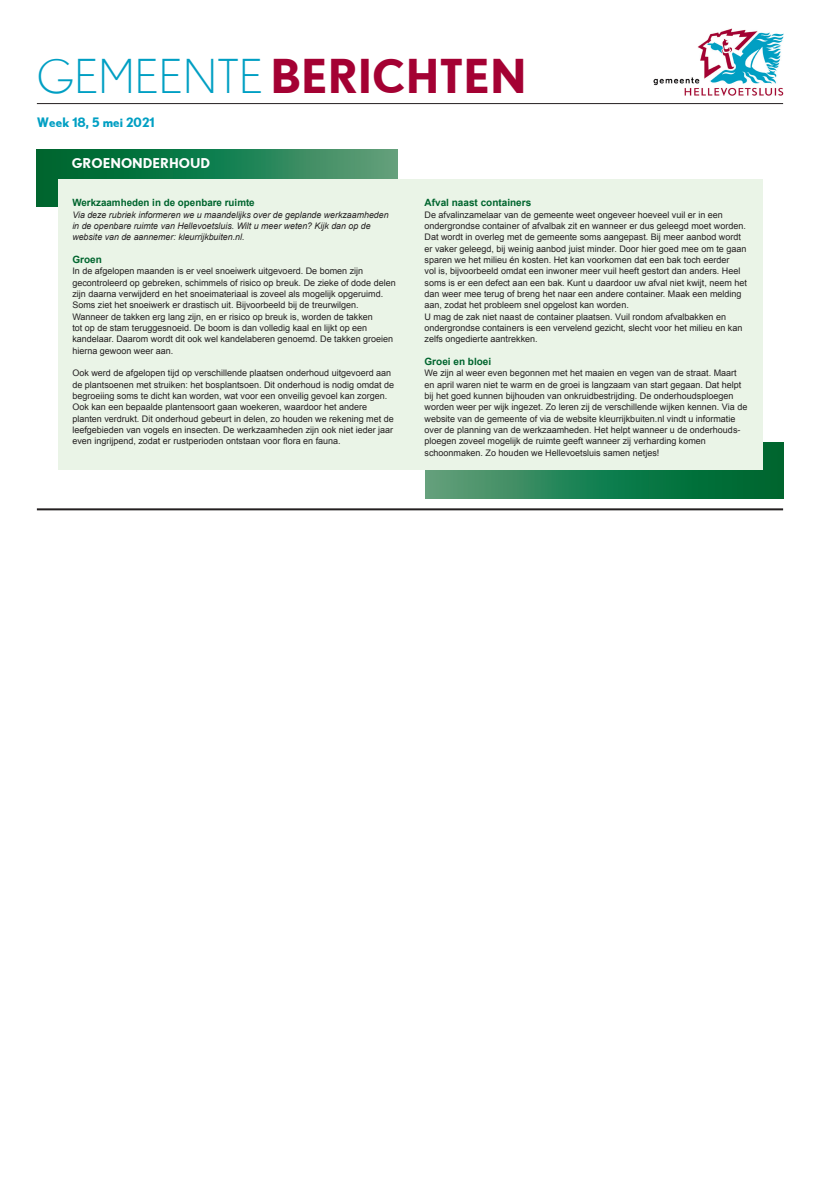
<style>
.page{position:relative;width:820px;height:1177px;background:#fff}
.page>*{position:absolute;margin:0;border:0;box-sizing:border-box;transform-origin:0 0}
.t1{font:700 46.5px "Nobel";color:#a40133}
.t2{font:700 13.5px "Nobel";color:#fff}
.t3{font:700 13px "Nobel";color:#009fc3}
.TUSSENKOPJE_BLAUW{font:700 10px "Arial";color:#00652e}
.BROODTEKST{font:9px/11.3px "Arial";color:#231f20}
.TUSSENKOPJE_BLAUW-2{font:italic 9px/11.3px "Arial";color:#231f20}
.s1{font-weight:300;color:#009fc3}
</style>
<div class="page">
<hr style="left:37px;top:103px;width:745px;height:1px;background:#231f20">
<img style="left:653px;top:28px;width:129px;height:68px">
<hr style="left:37px;top:508px;width:745px;height:2px;background:#231f20">
<svg style="left:425px;top:442px;width:357px;height:57px;background:#1f7f50"></svg>
<svg style="left:37px;top:149px;width:360px;height:57px;background:#1d7e4e"></svg>
<div style="left:58px;top:179px;width:704px;height:291px;background:#eaf4e7"></div>
<p class="t1" style="left:37px;top:48px;width:491px"><span class="s1">GEMEENTE</span>BERICHTEN</p>
<p class="t3" style="left:37px;top:114px;width:119px">Week 18, 5 mei 2021</p>
<p class="t2" style="left:72px;top:155px;width:140px">GROENONDERHOUD</p>
<p class="TUSSENKOPJE_BLAUW" style="left:72px;top:196px;width:184px">Werkzaamheden in de openbare ruimte</p>
<p class="TUSSENKOPJE_BLAUW-2" style="left:72px;top:209px;width:318px">Via deze rubriek informeren we u maandelijks over de geplande werkzaamheden in de openbare ruimte van Hellevoetsluis. Wilt u meer weten? Kijk dan op de</p>
<p class="TUSSENKOPJE_BLAUW-2" style="left:72px;top:231px;width:174px">website van de aannemer: kleurrijkbuiten.nl.</p>
<p class="TUSSENKOPJE_BLAUW" style="left:72px;top:253px;width:31px">Groen</p>
<p class="BROODTEKST" style="left:72px;top:265px;width:292px">In de afgelopen maanden is er veel snoeiwerk uitgevoerd. De bomen zijn</p>
<p class="BROODTEKST" style="left:72px;top:277px;width:325px">gecontroleerd op gebreken, schimmels of risico op breuk. De zieke of dode delen zijn daarna verwijderd en het snoeimateriaal is zoveel als mogelijk opgeruimd.<br>Soms ziet het snoeiwerk er drastisch uit. Bijvoorbeeld bij de treurwilgen.</p>
<p class="BROODTEKST" style="left:72px;top:311px;width:302px">Wanneer de takken erg lang zijn, en er risico op breuk is, worden de takken</p>
<p class="BROODTEKST" style="left:72px;top:322px;width:322px">tot op de stam teruggesnoeid. De boom is dan volledig kaal en lijkt op een kandelaar. Daarom wordt dit ook wel kandelaberen genoemd. De takken groeien hierna gewoon weer aan.</p>
<p class="BROODTEKST" style="left:72px;top:367px;width:323px">Ook werd de afgelopen tijd op verschillende plaatsen onderhoud uitgevoerd aan de plantsoenen met struiken: het bosplantsoen. Dit onderhoud is nodig omdat de begroeiing soms te dicht kan worden, wat voor een onveilig gevoel kan zorgen.</p>
<p class="BROODTEKST" style="left:72px;top:401px;width:323px">Ook kan een bepaalde plantensoort gaan woekeren, waardoor het andere planten verdrukt. Dit onderhoud gebeurt in delen, zo houden we rekening met de leefgebieden van vogels en insecten. De werkzaamheden zijn ook niet ieder jaar even ingrijpend, zodat er rustperioden ontstaan voor flora en fauna.</p>
<p class="TUSSENKOPJE_BLAUW" style="left:424px;top:196px;width:108px">Afval naast containers</p>
<p class="BROODTEKST" style="left:424px;top:209px;width:324px">De afvalinzamelaar van de gemeente weet ongeveer hoeveel vuil er in een ondergrondse container of afvalbak zit en wanneer er dus geleegd moet worden.<br>Dat wordt in overleg met de gemeente soms aangepast. Bij meer aanbod wordt er vaker geleegd, bij weinig aanbod juist minder. Door hier goed mee om te gaan sparen we het milieu én kosten. Het kan voorkomen dat een bak toch eerder<br>vol is, bijvoorbeeld omdat een inwoner meer vuil heeft gestort dan anders. Heel soms is er een defect aan een bak. Kunt u daardoor uw afval niet kwijt, neem het dan weer mee terug of breng het naar een andere container. Maak een melding aan, zodat het probleem snel opgelost kan worden.</p>
<p class="BROODTEKST" style="left:424px;top:311px;width:319px">U mag de zak niet naast de container plaatsen. Vuil rondom afvalbakken en ondergrondse containers is een vervelend gezicht, slecht voor het milieu en kan zelfs ongedierte aantrekken.</p>
<p class="TUSSENKOPJE_BLAUW" style="left:424px;top:355px;width:68px">Groei en bloei</p>
<p class="BROODTEKST" style="left:424px;top:367px;width:324px">We zijn al weer even begonnen met het maaien en vegen van de straat. Maart en april waren niet te warm en de groei is langzaam van start gegaan. Dat helpt bij het goed kunnen bijhouden van onkruidbestrijding. De onderhoudsploegen worden weer per wijk ingezet. Zo leren zij de verschillende wijken kennen. Via de website van de gemeente of via de website kleurrijkbuiten.nl vindt u informatie over de planning van de werkzaamheden. Het helpt wanneer u de onderhouds&shy;ploegen zoveel mogelijk de ruimte geeft wanneer zij verharding komen</p>
<p class="BROODTEKST" style="left:424px;top:447px;width:236px">schoonmaken. Zo houden we Hellevoetsluis samen netjes!</p>
</div>
